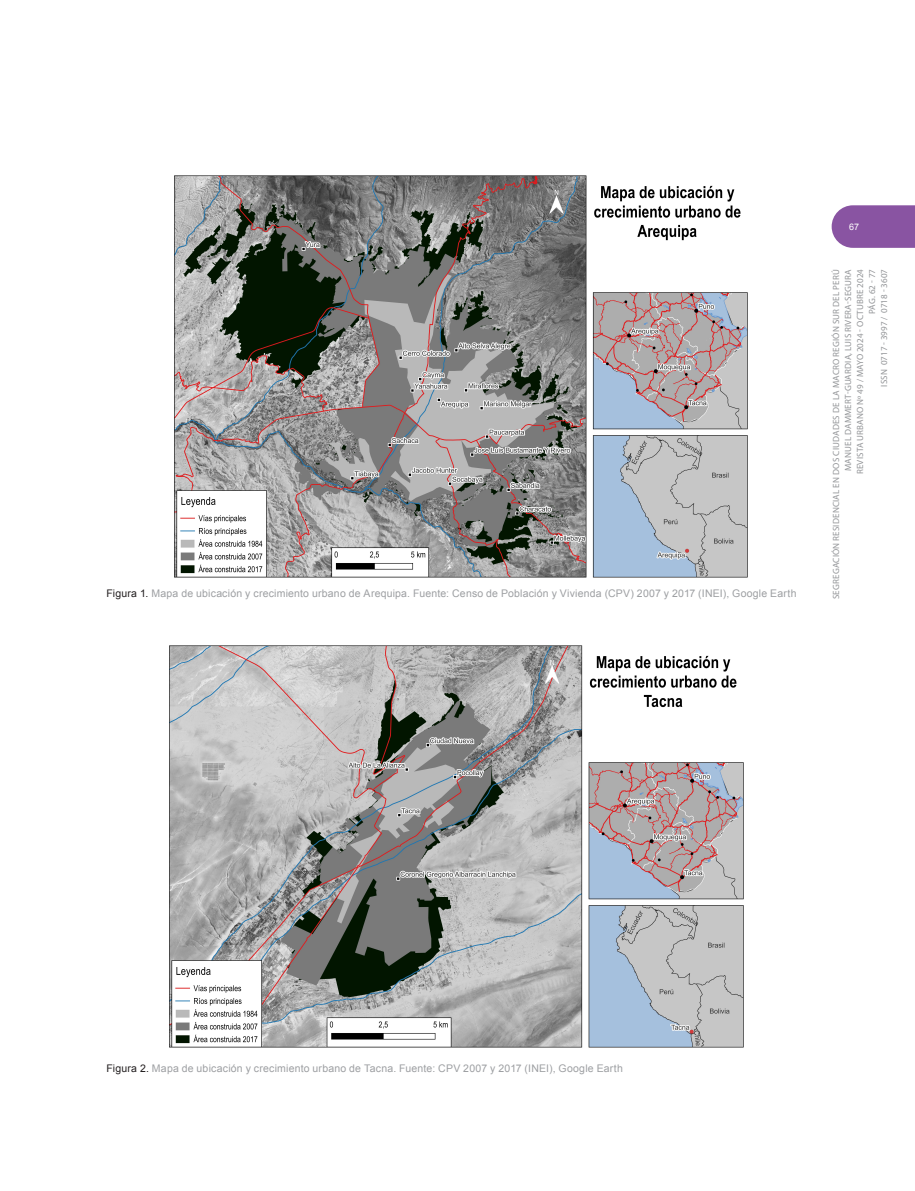
<style>
.page{position:relative;width:915px;height:1191px;background:#fff}
.page>*{position:absolute;margin:0;border:0;box-sizing:border-box;transform-origin:0 0}
._13_Pie_Foto{font:10.5px "Arial";letter-spacing:.02em;color:#9d9fa2}
.t1{font:9px/12px "Myriad Pro";letter-spacing:.02em;color:#939598;text-align:right}
.t2{font:9px "Arial";color:#fff}
.s1{color:#231f20}
</style>
<div class="page">
<svg style="left:831px;top:205px;width:83px;height:43px;background:#9160a8"></svg>
<img style="left:174px;top:175px;width:574px;height:403px">
<img style="left:169px;top:645px;width:575px;height:403px">
<p class="_13_Pie_Foto" style="left:106px;top:587px;width:691px"><span class="s1">Figura 1.</span> Mapa de ubicación y crecimiento urbano de Arequipa. Fuente: Censo de Población y Vivienda (CPV) 2007 y 2017 (INEI), Google Earth</p>
<p class="t2" style="left:848px;top:221px;width:12px">67</p>
<p class="t1" style="left:829px;top:599px;width:332px;rotate:-90deg">SEGREGACIÓN RESIDENCIAL EN DOS CIUDADES DE LA MACRO REGIÓN SUR DEL PERÚ MANUEL DAMMERT-GUARDIA, LUIS RIVERA-SEGURA<br>REVISTA URBANO Nº 49 / MAYO 2024 - OCTUBRE 2024<br>PÁG. 62 - 77<br>ISSN 0717 - 3997 / 0718 - 3607</p>
<p class="_13_Pie_Foto" style="left:106px;top:1061px;width:518px"><span class="s1">Figura 2.</span> Mapa de ubicación y crecimiento urbano de Tacna. Fuente: CPV 2007 y 2017 (INEI), Google Earth</p>
</div>
